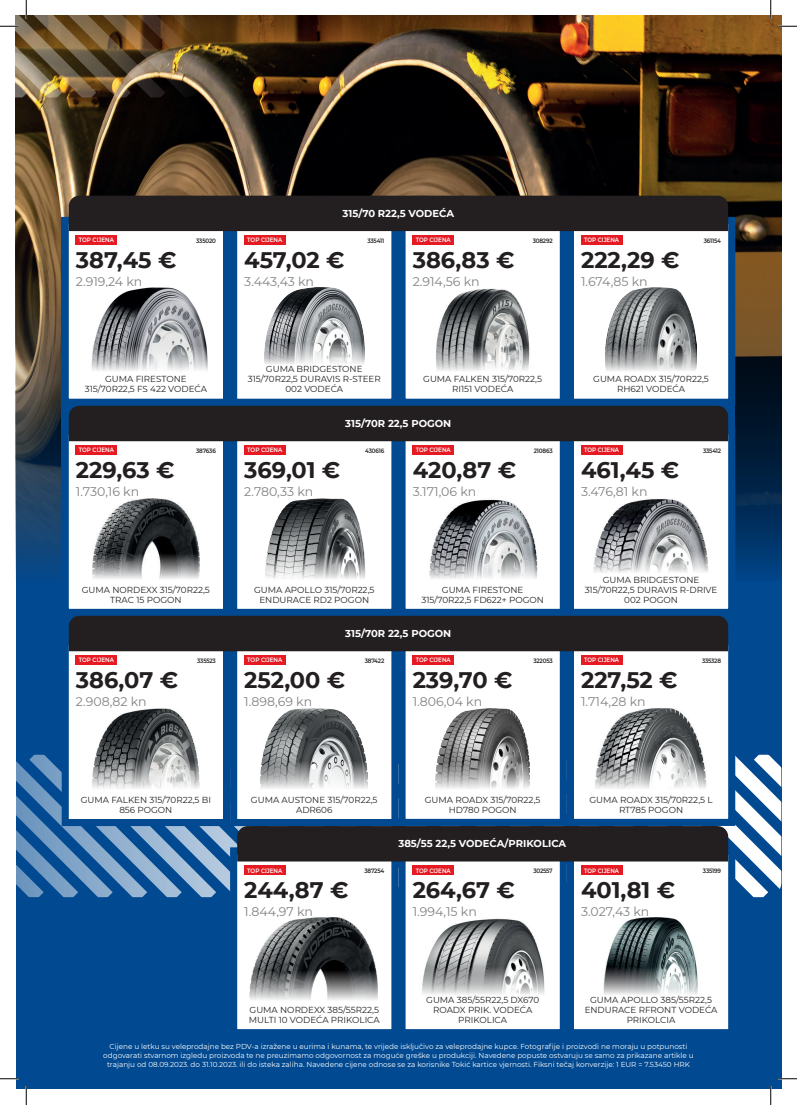
<style>
.page{position:relative;width:797px;height:1105px;background:#fff}
.page>*{position:absolute;margin:0;border:0;box-sizing:border-box;transform-origin:0 0}
.t1{font:700 22.5px "Montserrat";color:#231f20}
.t2{font:12.5px "Montserrat";color:#808285}
.t3{font:700 10px "Montserrat";color:#fff}
.t4{font:8.75px/10px "Montserrat";color:#231f20;text-align:center}
.t5{font:7.25px/8.8px "Montserrat";color:#fff;text-align:center}
.t6{font:600 6.25px "Montserrat";color:#fff;scale:.9 1}
.t7{font:600 6.25px "Montserrat";letter-spacing:-.03em;color:#231f20;scale:.9 1}
</style>
<div class="page">
<div style="left:16px;top:16px;width:765px;height:1073px;background:#014990"></div>
<img style="left:16px;top:16px;width:765px;height:559px">
<div style="left:62px;top:217px;width:673px;height:819px;background:#014990"></div>
<div style="left:62px;top:217px;width:168px;height:189px;background:#fff;border:7px solid #014990"></div>
<div style="left:76px;top:235px;width:41px;height:10px;background:#e51a23"></div>
<div style="left:230px;top:217px;width:168px;height:189px;background:#fff;border:7px solid #014990"></div>
<div style="left:244px;top:235px;width:41px;height:10px;background:#e51a23"></div>
<div style="left:398px;top:217px;width:169px;height:189px;background:#fff;border:7px solid #014990"></div>
<div style="left:412px;top:235px;width:42px;height:10px;background:#e51a23"></div>
<div style="left:567px;top:217px;width:168px;height:189px;background:#fff;border:7px solid #014990"></div>
<div style="left:581px;top:235px;width:41px;height:10px;background:#e51a23"></div>
<div style="left:69px;top:196px;width:659px;height:35px;background:#231f20"></div>
<div style="left:62px;top:427px;width:168px;height:189px;background:#fff;border:7px solid #014990"></div>
<div style="left:76px;top:445px;width:41px;height:10px;background:#e51a23"></div>
<div style="left:230px;top:427px;width:168px;height:189px;background:#fff;border:7px solid #014990"></div>
<div style="left:244px;top:445px;width:41px;height:10px;background:#e51a23"></div>
<div style="left:398px;top:427px;width:169px;height:189px;background:#fff;border:7px solid #014990"></div>
<div style="left:412px;top:445px;width:42px;height:10px;background:#e51a23"></div>
<div style="left:567px;top:427px;width:168px;height:189px;background:#fff;border:7px solid #014990"></div>
<div style="left:581px;top:445px;width:41px;height:10px;background:#e51a23"></div>
<div style="left:62px;top:637px;width:168px;height:189px;background:#fff;border:7px solid #014990"></div>
<div style="left:76px;top:655px;width:41px;height:10px;background:#e51a23"></div>
<div style="left:230px;top:637px;width:168px;height:189px;background:#fff;border:7px solid #014990"></div>
<div style="left:244px;top:655px;width:41px;height:10px;background:#e51a23"></div>
<div style="left:398px;top:637px;width:169px;height:189px;background:#fff;border:7px solid #014990"></div>
<div style="left:412px;top:655px;width:42px;height:10px;background:#e51a23"></div>
<div style="left:567px;top:637px;width:168px;height:189px;background:#fff;border:7px solid #014990"></div>
<div style="left:581px;top:655px;width:41px;height:10px;background:#e51a23"></div>
<div style="left:69px;top:406px;width:659px;height:35px;background:#231f20"></div>
<div style="left:69px;top:616px;width:659px;height:35px;background:#231f20"></div>
<img style="left:91px;top:288px;width:116px;height:83px">
<img style="left:605px;top:288px;width:91px;height:83px">
<img style="left:92px;top:499px;width:108px;height:80px">
<img style="left:265px;top:499px;width:101px;height:80px">
<img style="left:429px;top:499px;width:109px;height:80px">
<img style="left:599px;top:709px;width:104px;height:46px">
<img style="left:436px;top:288px;width:94px;height:83px">
<img style="left:263px;top:709px;width:102px;height:46px">
<img style="left:438px;top:709px;width:91px;height:46px">
<img style="left:264px;top:288px;width:100px;height:76px">
<img style="left:593px;top:499px;width:116px;height:74px">
<div style="left:398px;top:847px;width:169px;height:189px;background:#fff;border:7px solid #014990"></div>
<div style="left:567px;top:847px;width:168px;height:189px;background:#fff;border:7px solid #014990"></div>
<div style="left:230px;top:847px;width:168px;height:189px;background:#fff;border:7px solid #014990"></div>
<svg style="left:16px;top:755px;width:765px;height:142px"></svg>
<img style="left:250px;top:918px;width:128px;height:82px">
<img style="left:422px;top:918px;width:122px;height:77px">
<img style="left:603px;top:918px;width:95px;height:77px">
<img style="left:92px;top:709px;width:108px;height:80px">
<svg style="left:778px;top:25px;width:19px;height:2px"></svg>
<svg style="left:0;top:1078px;width:19px;height:1px"></svg>
<svg style="left:778px;top:1078px;width:19px;height:1px"></svg>
<img style="left:0;top:0;width:200px;height:97px">
<svg style="left:25px;top:1086px;width:2px;height:19px"></svg>
<svg style="left:770px;top:0;width:1px;height:19px"></svg>
<svg style="left:770px;top:1086px;width:1px;height:19px"></svg>
<p class="t6" style="left:79px;top:235px;width:40px">TOP CIJENA</p>
<h2 class="t2" style="left:76px;top:272px;width:68px">2.919,24 kn</h2>
<h1 class="t1" style="left:76px;top:243px;width:102px">387,45 €</h1>
<p class="t7" style="left:196px;top:236px;width:23px">335020</p>
<p class="t3" style="left:342px;top:206px;width:113px">315/70 R22,5 VODEĆA</p>
<p class="t6" style="left:247px;top:235px;width:40px">TOP CIJENA</p>
<h2 class="t2" style="left:244px;top:272px;width:71px">3.443,43 kn</h2>
<h1 class="t1" style="left:244px;top:243px;width:102px">457,02 €</h1>
<p class="t7" style="left:367px;top:236px;width:20px">335411</p>
<p class="t6" style="left:415px;top:235px;width:40px">TOP CIJENA</p>
<h2 class="t2" style="left:412px;top:272px;width:68px">2.914,56 kn</h2>
<h1 class="t1" style="left:412px;top:243px;width:103px">386,83 €</h1>
<p class="t7" style="left:533px;top:236px;width:24px">308292</p>
<p class="t6" style="left:584px;top:235px;width:40px">TOP CIJENA</p>
<h2 class="t2" style="left:581px;top:272px;width:68px">1.674,85 kn</h2>
<h1 class="t1" style="left:581px;top:243px;width:100px">222,29 €</h1>
<p class="t7" style="left:703px;top:236px;width:21px">361154</p>
<p class="t4" style="left:85px;top:374px;width:124px">GUMA FIRESTONE<br>315/70R22,5 FS 422 VODEĆA</p>
<p class="t4" style="left:248px;top:364px;width:134px">GUMA BRIDGESTONE<br>315/70R22,5 DURAVIS R-STEER<br>002 VODEĆA</p>
<p class="t4" style="left:423px;top:374px;width:120px">GUMA FALKEN 315/70R22,5<br>RI151 VODEĆA</p>
<p class="t4" style="left:593px;top:374px;width:117px">GUMA ROADX 315/70R22,5<br>RH621 VODEĆA</p>
<p class="t3" style="left:345px;top:416px;width:108px">315/70R 22,5 POGON</p>
<p class="t6" style="left:79px;top:446px;width:40px">TOP CIJENA</p>
<h2 class="t2" style="left:76px;top:483px;width:65px">1.730,16 kn</h2>
<h1 class="t1" style="left:76px;top:453px;width:100px">229,63 €</h1>
<p class="t7" style="left:196px;top:446px;width:23px">387636</p>
<p class="t6" style="left:247px;top:446px;width:40px">TOP CIJENA</p>
<h2 class="t2" style="left:244px;top:483px;width:70px">2.780,33 kn</h2>
<h1 class="t1" style="left:244px;top:453px;width:98px">369,01 €</h1>
<p class="t7" style="left:365px;top:446px;width:23px">430616</p>
<p class="t6" style="left:415px;top:446px;width:40px">TOP CIJENA</p>
<h2 class="t2" style="left:412px;top:483px;width:65px">3.171,06 kn</h2>
<h1 class="t1" style="left:412px;top:453px;width:105px">420,87 €</h1>
<p class="t7" style="left:534px;top:446px;width:22px">210863</p>
<p class="t6" style="left:584px;top:446px;width:40px">TOP CIJENA</p>
<h2 class="t2" style="left:581px;top:483px;width:68px">3.476,81 kn</h2>
<h1 class="t1" style="left:581px;top:453px;width:100px">461,45 €</h1>
<p class="t7" style="left:703px;top:446px;width:22px">335412</p>
<p class="t4" style="left:82px;top:584px;width:130px">GUMA NORDEXX 315/70R22,5<br>TRAC 15 POGON</p>
<p class="t4" style="left:254px;top:584px;width:122px">GUMA APOLLO 315/70R22,5<br>ENDURACE RD2 POGON</p>
<p class="t4" style="left:421px;top:584px;width:124px">GUMA FIRESTONE<br>315/70R22,5 FD622+ POGON</p>
<p class="t4" style="left:584px;top:574px;width:134px">GUMA BRIDGESTONE<br>315/70R22,5 DURAVIS R-DRIVE<br>002 POGON</p>
<p class="t3" style="left:345px;top:626px;width:108px">315/70R 22,5 POGON</p>
<p class="t6" style="left:79px;top:656px;width:40px">TOP CIJENA</p>
<h2 class="t2" style="left:76px;top:693px;width:72px">2.908,82 kn</h2>
<h1 class="t1" style="left:76px;top:664px;width:104px">386,07 €</h1>
<p class="t7" style="left:197px;top:656px;width:22px">335523</p>
<p class="t6" style="left:247px;top:656px;width:40px">TOP CIJENA</p>
<h2 class="t2" style="left:244px;top:693px;width:69px">1.898,69 kn</h2>
<h1 class="t1" style="left:244px;top:664px;width:103px">252,00 €</h1>
<p class="t7" style="left:365px;top:656px;width:23px">387422</p>
<p class="t6" style="left:415px;top:656px;width:40px">TOP CIJENA</p>
<h2 class="t2" style="left:412px;top:693px;width:71px">1.806,04 kn</h2>
<h1 class="t1" style="left:412px;top:663px;width:101px">239,70 €</h1>
<p class="t7" style="left:533px;top:656px;width:23px">322053</p>
<p class="t6" style="left:584px;top:656px;width:40px">TOP CIJENA</p>
<h2 class="t2" style="left:581px;top:693px;width:66px">1.714,28 kn</h2>
<h1 class="t1" style="left:581px;top:663px;width:98px">227,52 €</h1>
<p class="t7" style="left:702px;top:656px;width:23px">335328</p>
<p class="t4" style="left:81px;top:794px;width:132px">GUMA FALKEN 315/70R22,5 BI<br>856 POGON</p>
<p class="t4" style="left:251px;top:794px;width:128px">GUMA AUSTONE 315/70R22,5<br>ADR606</p>
<p class="t4" style="left:425px;top:794px;width:117px">GUMA ROADX 315/70R22,5<br>HD780 POGON</p>
<p class="t4" style="left:589px;top:794px;width:124px">GUMA ROADX 315/70R22,5 L<br>RT785 POGON</p>
<p class="t3" style="left:398px;top:837px;width:169px">385/55 22,5 VODEĆA/PRIKOLICA</p>
<p class="t6" style="left:247px;top:866px;width:40px">TOP CIJENA</p>
<h2 class="t2" style="left:244px;top:903px;width:70px">1.844,97 kn</h2>
<h1 class="t1" style="left:244px;top:874px;width:106px">244,87 €</h1>
<p class="t7" style="left:364px;top:866px;width:24px">387254</p>
<p class="t6" style="left:415px;top:866px;width:40px">TOP CIJENA</p>
<h2 class="t2" style="left:412px;top:903px;width:66px">1.994,15 kn</h2>
<h1 class="t1" style="left:412px;top:874px;width:104px">264,67 €</h1>
<p class="t7" style="left:533px;top:866px;width:23px">302557</p>
<p class="t6" style="left:584px;top:866px;width:40px">TOP CIJENA</p>
<h2 class="t2" style="left:581px;top:903px;width:70px">3.027,43 kn</h2>
<h1 class="t1" style="left:581px;top:874px;width:96px">401,81 €</h1>
<p class="t7" style="left:703px;top:866px;width:22px">335199</p>
<p class="t4" style="left:249px;top:1004px;width:132px;text-align:left">GUMA NORDEXX 385/55R22,5<br>MULTI 10 VODEĆA PRIKOLICA</p>
<p class="t4" style="left:426px;top:994px;width:114px">GUMA 385/55R22,5 DX670<br>ROADX PRIK. VODEĆA<br>PRIKOLICA</p>
<p class="t4" style="left:584px;top:994px;width:134px">GUMA APOLLO 385/55R22,5<br>ENDURACE RFRONT VODEĆA<br>PRIKOLCIA</p>
<p class="t5" style="left:103px;top:1042px;width:592px">Cijene u letku su veleprodajne bez PDV-a izražene u eurima i kunama, te vrijede isključivo za veleprodajne kupce. Fotografije i proizvodi ne moraju u potpunosti odgovarati stvarnom izgledu proizvoda te ne preuzimamo odgovornost za moguće greške u produkciji. Navedene popuste ostvaruju se samo za prikazane artikle u trajanju od 08.09.2023. do 31.10.2023. ili do isteka zaliha. Navedene cijene odnose se za korisnike Tokić kartice vjernosti. Fiksni tečaj konverzije: 1 EUR = 7.53450 HRK</p>
</div>
